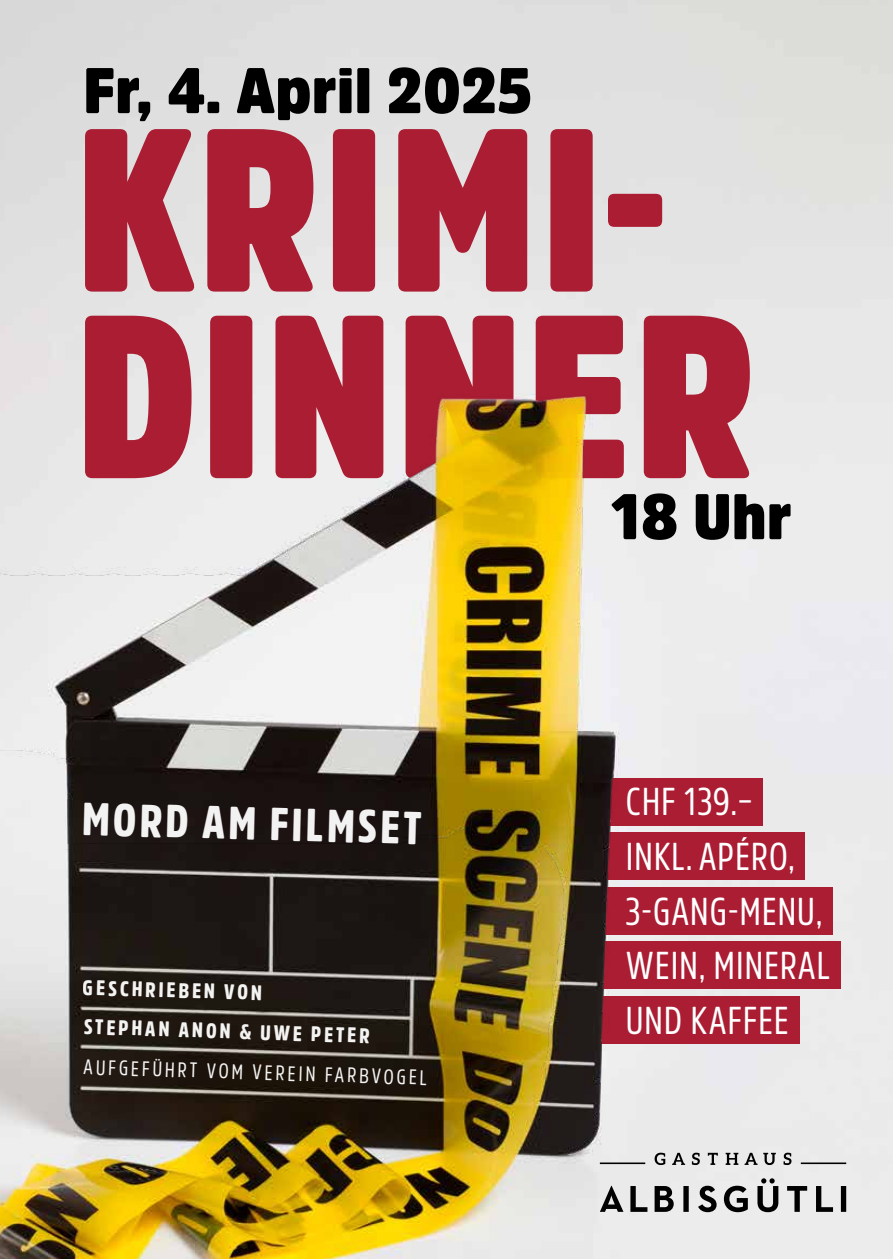
<style>
.page{position:relative;width:893px;height:1259px;background:#fff}
.page>*{position:absolute;margin:0;border:0;box-sizing:border-box;transform-origin:0 0}
.t1{font:900 229.5px/186.6px "Amsi Pro Cond";letter-spacing:.025em;color:#aa1d33}
.t2{font:900 63.6px "Amsi Pro Narw";letter-spacing:.005em;color:#000}
.t3{font:900 45.9px "Amsi Pro Cond";color:#fff}
.t4{font:38.7px/54.6px "Amsi Pro Cond";letter-spacing:.03em;color:#fff}
.t5{font:900 21px/39px "Amsi Pro Cond";color:#fff}
.t6{font:21px "Amsi Pro Cond";color:#fff}
</style>
<div class="page">
<img style="left:0;top:0;width:893px;height:1259px">
<svg style="left:600px;top:1152px;width:246px;height:60px;background:#bbb"></svg>
<svg style="left:583px;top:778px;width:179px;height:47px;background:#931b2d"></svg>
<div style="left:583px;top:832px;width:222px;height:48px;background:#aa1d33"></div>
<div style="left:583px;top:887px;width:250px;height:47px;background:#aa1d33"></div>
<div style="left:583px;top:941px;width:257px;height:48px;background:#aa1d33"></div>
<div style="left:583px;top:996px;width:216px;height:48px;background:#aa1d33"></div>
<h2 class="t2" style="left:84px;top:47px;width:450px">Fr, 4. April 2025</h2>
<h1 class="t1" style="left:77px;top:111px;width:679px">KRIMI-<br>DINNER</h1>
<p class="t3" style="left:82px;top:789px;width:341px;rotate:1deg">MORD AM FILMSET</p>
<p class="t5" style="left:84px;top:967px;width:290px;rotate:2deg">GESCHRIEBEN VON<br>STEPHAN ANON &amp; UWE PETER</p>
<p class="t6" style="left:84px;top:1051px;width:345px;rotate:2deg">AUFGEFÜHRT VOM VEREIN FARBVOGEL</p>
<h2 class="t2" style="left:610px;top:473px;width:183px">18 Uhr</h2>
<p class="t4" style="left:625px;top:773px;width:206px">CHF 139.–<br>INKL. APÉRO,<br>3-GANG-MENU,<br>WEIN, MINERAL<br>UND KAFFEE</p>
</div>
